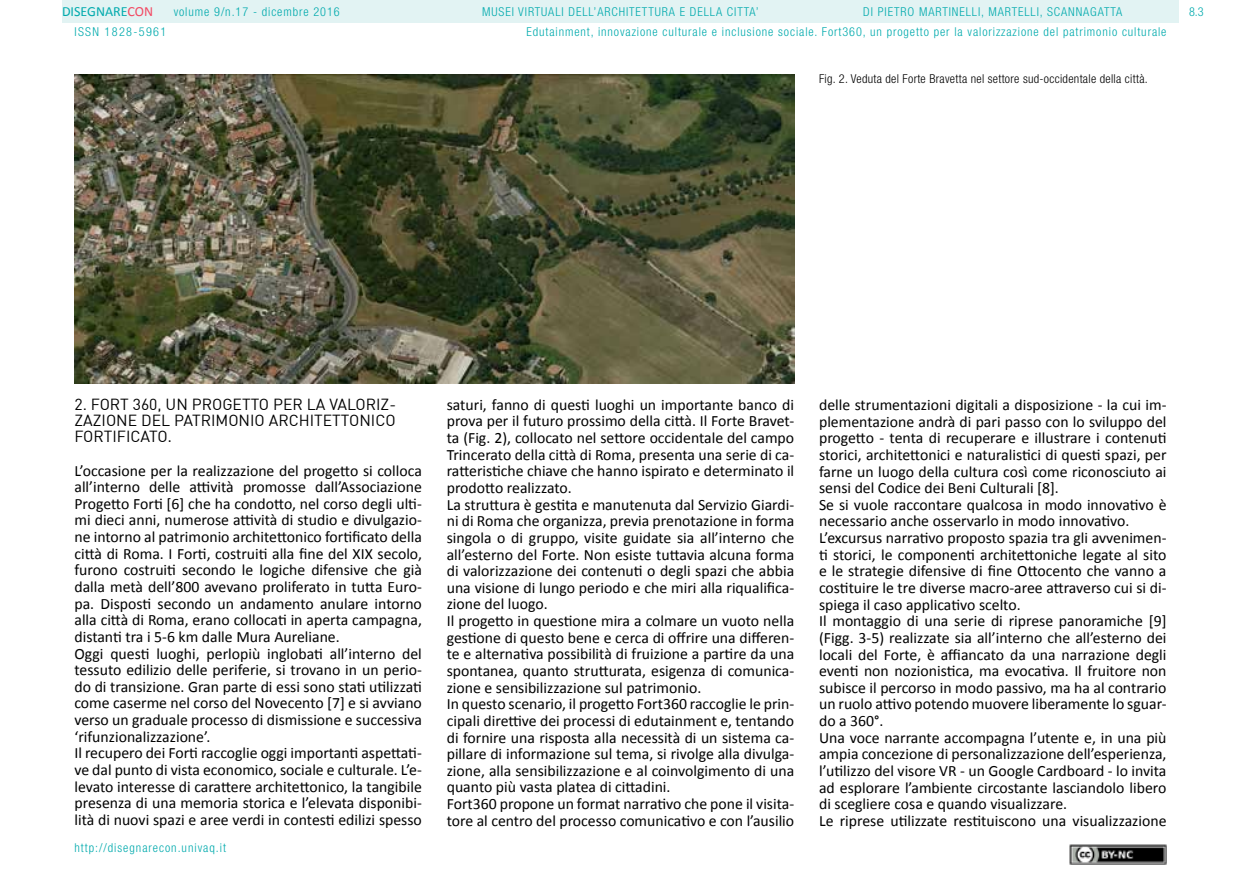
<style>
.page{position:relative;width:1241px;height:893px;background:#fff}
.page>*{position:absolute;margin:0;border:0;box-sizing:border-box;transform-origin:0 0}
.t1{font:15.75px/16.6px "Calibri";color:#000}
.t2{font:15.75px/16.3px "DIN";color:#000;text-align:justify}
.t3{font:14px "Calibri";color:#00aaad}
.t4{font:300 condensed 12.25px/19.4px "Helvetica Neue LT Std";letter-spacing:.075em;color:#00aaad}
.t5{font:300 condensed 12.25px "Helvetica Neue LT Std";letter-spacing:.025em;color:#000}
.t6{font:300 condensed 12.25px "Helvetica Neue LT Std";letter-spacing:.11em;color:#00aaad}
.s1{color:#f24862}
.s2{font-family:"Calibri"}
</style>
<div class="page">
<div style="left:62px;top:0;width:1116px;height:23px;background:#e2f3f3"></div>
<img style="left:1069px;top:845px;width:97px;height:19px">
<img style="left:74px;top:74px;width:720px;height:310px">
<p class="t3" style="left:62px;top:3px;width:93px">DISEGNARE<span class="s1">CON</span></p>
<p class="t4" style="left:526px;top:2px;width:641px;text-indent:337px">DI PIETRO MARTINELLI, MARTELLI, SCANNAGATTA<br>Edutainment, innovazione culturale e inclusione sociale. Fort360, un progetto per la valorizzazione del patrimonio culturale</p>
<p class="t4" style="left:174px;top:2px;width:167px">volume 9/n.17 - dicembre 2016</p>
<p class="t4" style="left:482px;top:2px;width:278px">MUSEI VIRTUALI DELL’ARCHITETTURA E DELLA CITTA’</p>
<p class="t4" style="left:1188px;top:2px;width:16px">8.3</p>
<p class="t6" style="left:74px;top:24px;width:93px">ISSN 1828-5961</p>
<p class="t5" style="left:819px;top:72px;width:330px">Fig. 2. Veduta del Forte Bravetta nel settore sud-occidentale della città.</p>
<p class="t2" style="left:74px;top:396px;width:323px">2. FORT 360, UN PROGETTO PER LA VALORIZ-ZAZIONE DEL PATRIMONIO ARCHITETTONICO FORTIFICATO<span class="s2">.</span></p>
<p class="t1" style="left:74px;top:461px;width:349px">L’occasione per la realizzazione del progetto si colloca all’interno delle attività promosse dall’Associazione Progetto Forti [6] che ha condotto, nel corso degli ulti&shy;mi dieci anni, numerose attività di studio e divulgazio&shy;ne intorno al patrimonio architettonico fortificato della città di Roma. I Forti, costruiti alla fine del XIX secolo, furono costruiti secondo le logiche difensive che già dalla metà dell’800 avevano proliferato in tutta Euro&shy;pa. Disposti secondo un andamento anulare intorno alla città di Roma, erano collocati in aperta campagna, distanti tra i 5-6 km dalle Mura Aureliane.<br>Oggi questi luoghi, perlopiù inglobati all’interno del tessuto edilizio delle periferie, si trovano in un perio&shy;do di transizione. Gran parte di essi sono stati utilizzati come caserme nel corso del Novecento [7] e si avviano verso un graduale processo di dismissione e successiva ‘rifunzionalizzazione’.<br>Il recupero dei Forti raccoglie oggi importanti aspettati&shy;ve dal punto di vista economico, sociale e culturale. L’e&shy;levato interesse di carattere architettonico, la tangibile presenza di una memoria storica e l’elevata disponibi&shy;lità di nuovi spazi e aree verdi in contesti edilizi spesso</p>
<p class="t4" style="left:74px;top:838px;width:153px">http://disegnarecon.univaq.it</p>
<p class="t1" style="left:446px;top:396px;width:349px">saturi, fanno di questi luoghi un importante banco di prova per il futuro prossimo della città. Il Forte Bravet&shy;ta (Fig. 2), collocato nel settore occidentale del campo Trincerato della città di Roma, presenta una serie di ca&shy;ratteristiche chiave che hanno ispirato e determinato il prodotto realizzato.<br>La struttura è gestita e manutenuta dal Servizio Giardi&shy;ni di Roma che organizza, previa prenotazione in forma singola o di gruppo, visite guidate sia all’interno che all’esterno del Forte. Non esiste tuttavia alcuna forma di valorizzazione dei contenuti o degli spazi che abbia una visione di lungo periodo e che miri alla riqualifica&shy;zione del luogo.<br>Il progetto in questione mira a colmare un vuoto nella gestione di questo bene e cerca di offrire una differen&shy;te e alternativa possibilità di fruizione a partire da una spontanea, quanto strutturata, esigenza di comunica&shy;zione e sensibilizzazione sul patrimonio.<br>In questo scenario, il progetto Fort360 raccoglie le prin&shy;cipali direttive dei processi di edutainment e, tentando di fornire una risposta alla necessità di un sistema ca&shy;pillare di informazione sul tema, si rivolge alla divulga&shy;zione, alla sensibilizzazione e al coinvolgimento di una quanto più vasta platea di cittadini.<br>Fort360 propone un format narrativo che pone il visita&shy;tore al centro del processo comunicativo e con l’ausilio</p>
<p class="t1" style="left:819px;top:396px;width:349px">delle strumentazioni digitali a disposizione - la cui im&shy;plementazione andrà di pari passo con lo sviluppo del progetto - tenta di recuperare e illustrare i contenuti storici, architettonici e naturalistici di questi spazi, per farne un luogo della cultura così come riconosciuto ai sensi del Codice dei Beni Culturali [8].<br>Se si vuole raccontare qualcosa in modo innovativo è necessario anche osservarlo in modo innovativo.<br>L’excursus narrativo proposto spazia tra gli avvenimen&shy;ti storici, le componenti architettoniche legate al sito e le strategie difensive di fine Ottocento che vanno a costituire le tre diverse macro-aree attraverso cui si di&shy;spiega il caso applicativo scelto.<br>Il montaggio di una serie di riprese panoramiche [9] (Figg. 3-5) realizzate sia all’interno che all’esterno dei locali del Forte, è affiancato da una narrazione degli eventi non nozionistica, ma evocativa. Il fruitore non subisce il percorso in modo passivo, ma ha al contrario un ruolo attivo potendo muovere liberamente lo sguar&shy;do a 360°.<br>Una voce narrante accompagna l’utente e, in una più ampia concezione di personalizzazione dell’esperienza, l’utilizzo del visore VR - un Google Cardboard - lo invita ad esplorare l’ambiente circostante lasciandolo libero di scegliere cosa e quando visualizzare.<br>Le riprese utilizzate restituiscono una visualizzazione</p>
</div>
